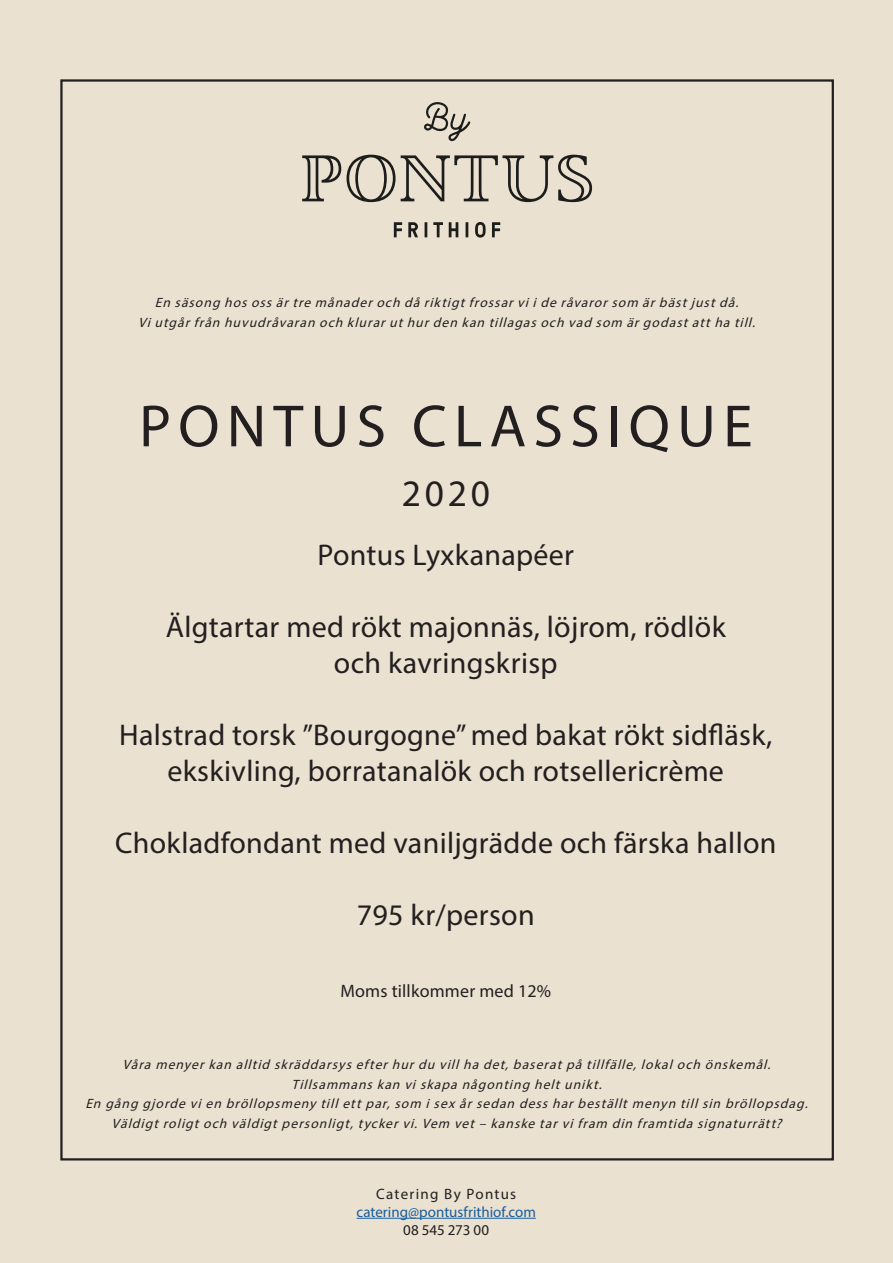
<style>
.page{position:relative;width:893px;height:1263px;background:#eae1d0}
.page>*{position:absolute;margin:0;border:0;box-sizing:border-box;transform-origin:0 0}
.Rubrik{font:60px "Myriad Pro";letter-spacing:.12em;color:#231f20}
.Rubrik-2{font:37.5px "Myriad Pro";color:#231f20}
.t1{font:30px "Myriad Pro";letter-spacing:.01em;color:#231f20}
.t2{font:18px "Myriad Pro";letter-spacing:.01em;color:#231f20}
.t3{font:15px/18px "Myriad Pro";color:#175d9e;text-align:center}
.Mellanrubrik{font:italic 13.5px/19.5px "Myriad Pro";color:#231f20;text-align:center}
.s1{color:#231f20}
</style>
<div class="page">
<hr style="left:357px;top:1218px;width:179px;height:1px;background:#175d9e">
<svg style="left:302px;top:155px;width:39px;height:46px"></svg>
<svg style="left:347px;top:155px;width:245px;height:47px"></svg>
<svg style="left:424px;top:102px;width:46px;height:39px"></svg>
<svg style="left:425px;top:222px;width:2px;height:15px"></svg>
<svg style="left:466px;top:222px;width:2px;height:15px"></svg>
<svg style="left:475px;top:222px;width:11px;height:16px"></svg>
<svg style="left:433px;top:222px;width:10px;height:15px"></svg>
<svg style="left:449px;top:222px;width:9px;height:15px"></svg>
<svg style="left:394px;top:222px;width:8px;height:15px"></svg>
<svg style="left:408px;top:222px;width:10px;height:15px"></svg>
<svg style="left:492px;top:222px;width:8px;height:15px"></svg>
<p class="Mellanrubrik" style="left:138px;top:293px;width:623px">En säsong hos oss ärtre månaderoch då riktigtfrossarviide råvarorsom ärbästjustdå.<br>Viutgårfrån huvudråvaran och kluraruthurden kan tillagas och vad som ärgodastattha till.</p>
<p class="Rubrik" style="left:139px;top:389px;width:615px">PONTUS CLASSIQUE</p>
<p class="Rubrik-2" style="left:402px;top:471px;width:90px">2020</p>
<p class="t1" style="left:317px;top:537px;width:258px">Pontus Lyxkanapéer</p>
<p class="t1" style="left:166px;top:609px;width:561px">Älgtartar med rökt majonnäs, löjrom, rödlök</p>
<p class="t1" style="left:334px;top:645px;width:225px">och kavringskrisp</p>
<p class="t1" style="left:119px;top:717px;width:655px">Halstrad torsk ”Bourgogne” med bakat rökt sidfläsk,</p>
<p class="t1" style="left:168px;top:753px;width:558px">ekskivling, borratanalök och rotsellericrème</p>
<p class="t1" style="left:115px;top:825px;width:663px">Chokladfondant med vaniljgrädde och färska hallon</p>
<p class="t1" style="left:357px;top:897px;width:179px">795 kr/person</p>
<p class="t2" style="left:340px;top:980px;width:212px">Moms tillkommer med 12%</p>
<p class="Mellanrubrik" style="left:123px;top:1055px;width:654px">Våra menyerkan alltid skräddarsys efterhurdu villha det,baseratpå tillfälle,lokaloch önskemål.</p>
<p class="Mellanrubrik" style="left:291px;top:1074px;width:316px">Tillsammans kan viskapa någonting heltunikt.</p>
<p class="Mellanrubrik" style="left:85px;top:1094px;width:728px">En gång gjorde vien bröllopsmeny tillettpar,som isex årsedan dess harbeställtmenyn tillsin bröllopsdag.</p>
<p class="Mellanrubrik" style="left:112px;top:1113px;width:676px">Väldigtroligtoch väldigtpersonligt,tyckervi.Vem vet– kanske tarvifram din framtida signaturrätt?</p>
<p class="t3" style="left:357px;top:1184px;width:181px"><span class="s1">Catering By Pontus </span>catering@pontusfrithiof.com<br><span class="s1">08 545 273 00</span></p>
</div>
